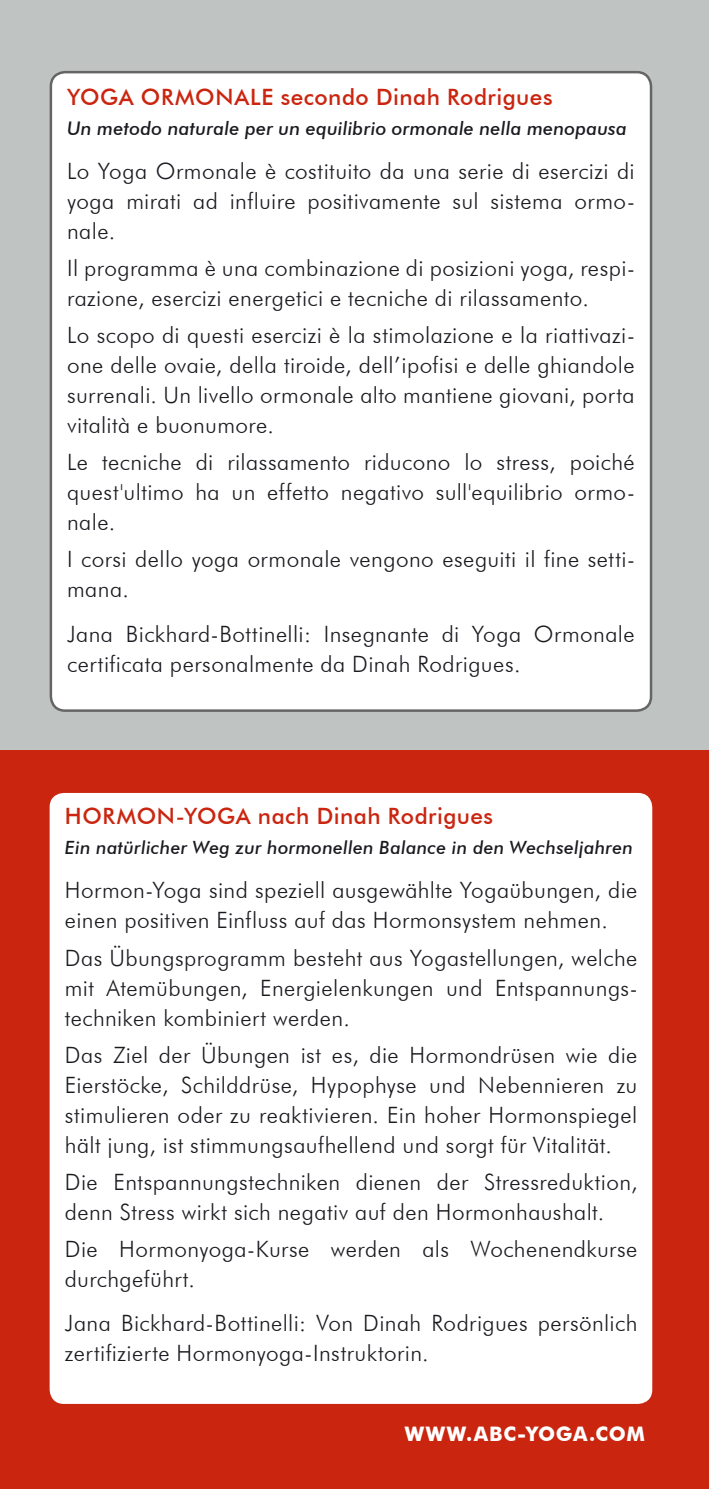
<style>
.page{position:relative;width:709px;height:1489px;background:#fff}
.page>*{position:absolute;margin:0;border:0;box-sizing:border-box;transform-origin:0 0}
.t1{font:300 22.5px/30px "Futura BT";letter-spacing:.02em;color:#1a1a20}
.t2{font:500 22.5px "Futura BT";letter-spacing:.025em;color:#ca250f}
.t3{font:700 20px "Futura BT";letter-spacing:.035em;color:#fff}
.t4{font:italic 500 18.75px "Futura BT";letter-spacing:.01em;color:#1a1a20}
.t5{font:italic 500 18.25px "Futura BT";letter-spacing:.015em;color:#1a1a20}
</style>
<div class="page">
<div style="left:0;top:0;width:709px;height:780px;background:#bfc4c3"></div>
<div style="left:0;top:750px;width:709px;height:738px;background:#ca250f"></div>
<div style="left:50px;top:793px;width:602px;height:610px;background:#fff"></div>
<div style="left:49px;top:71px;width:604px;height:639px;background:#fff"></div>
<p class="t2" style="left:67px;top:83px;width:487px">YOGA ORMONALE secondo Dinah Rodrigues</p>
<p class="t4" style="left:67px;top:117px;width:561px">Un metodo naturale per un equilibrio ormonale nella menopausa</p>
<p class="t1" style="left:67px;top:156px;width:569px;text-align:justify">Lo Yoga Ormonale è costituito da una serie di esercizi di yoga mirati ad influire positivamente sul sistema ormo&shy;nale.</p>
<p class="t1" style="left:67px;top:253px;width:569px">Il programma è una combinazione di posizioni yoga, respi&shy;razione, esercizi energetici e tecniche di rilassamento.</p>
<p class="t1" style="left:67px;top:320px;width:569px;text-align:justify">Lo scopo di questi esercizi è la stimolazione e la riattivazi&shy;one delle ovaie, della tiroide, dell’ipofisi e delle ghiandole surrenali. Un livello ormonale alto mantiene giovani, porta vitalità e buonumore.</p>
<p class="t1" style="left:67px;top:447px;width:569px;text-align:justify">Le tecniche di rilassamento riducono lo stress, poiché quest'ultimo ha un effetto negativo sull'equilibrio ormo&shy;nale.</p>
<p class="t1" style="left:67px;top:544px;width:569px">I corsi dello yoga ormonale vengono eseguiti il fine setti&shy;mana.</p>
<p class="t1" style="left:67px;top:618px;width:569px">Jana Bickhard-Bottinelli: Insegnante di Yoga Ormonale certificata personalmente da Dinah Rodrigues.</p>
<p class="t2" style="left:65px;top:802px;width:430px">HORMON-YOGA nach Dinah Rodrigues</p>
<p class="t5" style="left:65px;top:836px;width:570px">Ein natürlicher Weg zur hormonellen Balance in den Wechseljahren</p>
<p class="t1" style="left:65px;top:875px;width:574px">Hormon-Yoga sind speziell ausgewählte Yogaübungen, die einen positiven Einfluss auf das Hormonsystem nehmen.</p>
<p class="t1" style="left:65px;top:942px;width:574px;text-align:justify">Das Übungsprogramm besteht aus Yogastellungen, welche mit Atemübungen, Energielenkungen und Entspannungs&shy;techniken kombiniert werden.</p>
<p class="t1" style="left:65px;top:1039px;width:574px;text-align:justify">Das Ziel der Übungen ist es, die Hormondrüsen wie die Eierstöcke, Schilddrüse, Hypophyse und Nebennieren zu stimulieren oder zu reaktivieren. Ein hoher Hormonspiegel hält jung, ist stimmungsaufhellend und sorgt für Vitalität.</p>
<p class="t1" style="left:65px;top:1166px;width:574px">Die Entspannungstechniken dienen der Stressreduktion, denn Stress wirkt sich negativ auf den Hormonhaushalt.</p>
<p class="t1" style="left:65px;top:1233px;width:574px">Die Hormonyoga-Kurse werden als Wochenendkurse durchgeführt.</p>
<p class="t1" style="left:65px;top:1307px;width:574px">Jana Bickhard-Bottinelli: Von Dinah Rodrigues persönlich zertifizierte Hormonyoga-Instruktorin.</p>
<p class="t3" style="left:405px;top:1421px;width:242px">WWW.ABC-YOGA.COM</p>
</div>
